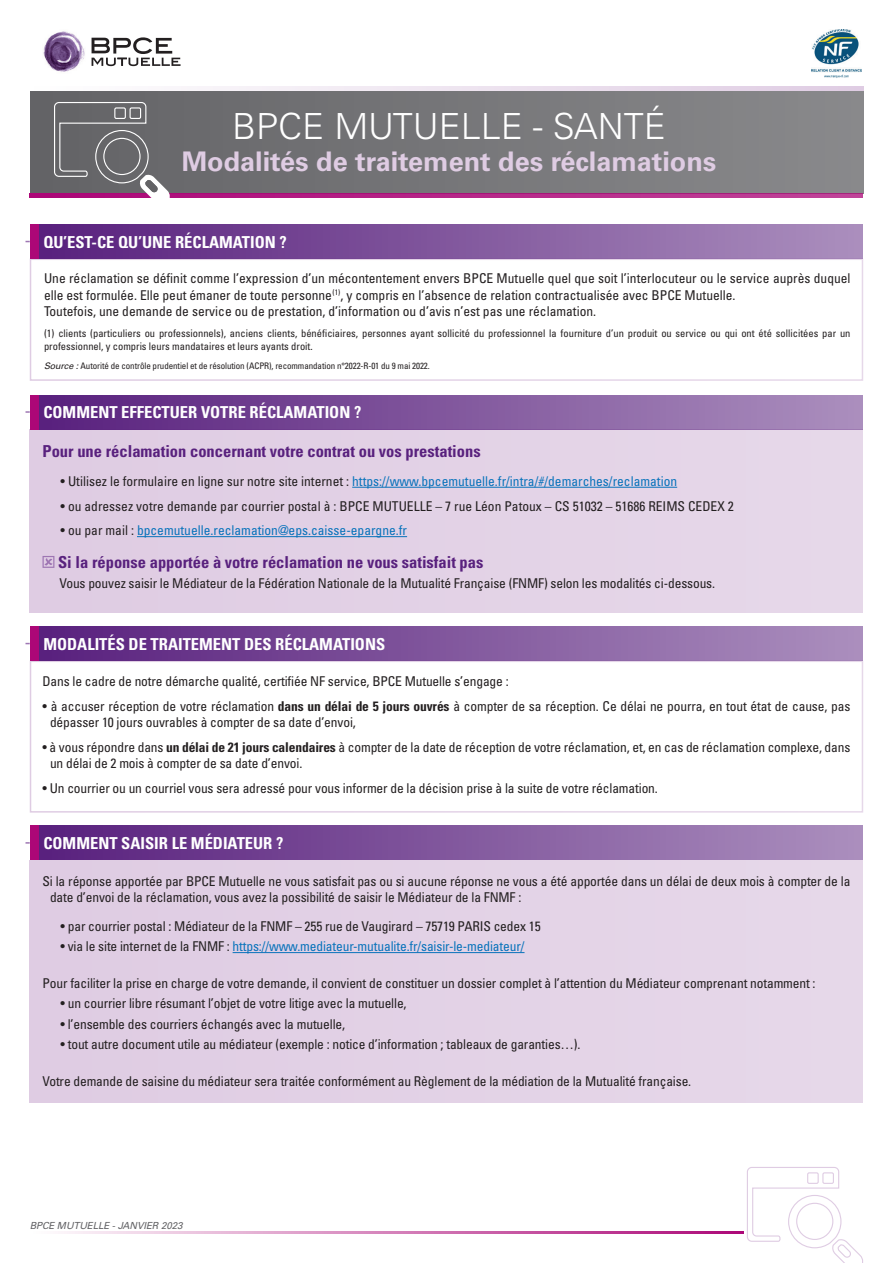
<style>
.page{position:relative;width:893px;height:1263px;background:#fff}
.page>*{position:absolute;margin:0;border:0;box-sizing:border-box;transform-origin:0 0}
.t1{font:300 36px "Univers LT Std";color:#fff}
.t2{font:700 27px "Univers LT Std";color:#dfcce3}
.t3{font:700 condensed 16.5px "Univers LT Std";color:#fff}
.t4{font:700 condensed 16.5px "Univers LT Std";color:#59217e}
.t5{font:condensed 13.5px/16.2px "Univers LT Std";letter-spacing:-.01em;color:#231f20}
.t6{font:condensed 13.5px "Univers LT Std";color:#0873bb}
.t7{font:condensed 10.5px/12.6px "Univers LT Std";color:#231f20}
.t8{font:italic 9.75px "Univers LT Std";letter-spacing:-.01em;color:#636366}
.t9{font:condensed 9px "Univers LT Std";letter-spacing:-.01em;color:#231f20}
.s1{font-style:italic;font-stretch:normal}
.s2{color:#231f20}
.s3{font-weight:700}
</style>
<div class="page">
<div style="left:30px;top:259px;width:833px;height:122px;border:2px solid #dfcce3"></div>
<div style="left:30px;top:429px;width:833px;height:183px;background:#dfcce3"></div>
<div style="left:30px;top:660px;width:833px;height:153px;border:2px solid #dfcce3"></div>
<div style="left:30px;top:860px;width:833px;height:242px;background:#dfcce3"></div>
<div style="left:38px;top:225px;width:825px;height:34px;background:linear-gradient(to right,#58207d,#ab8fbe)"></div>
<div style="left:38px;top:395px;width:825px;height:34px;background:linear-gradient(to right,#58207d,#ab8fbe)"></div>
<div style="left:38px;top:626px;width:825px;height:34px;background:linear-gradient(to right,#58207d,#ab8fbe)"></div>
<div style="left:38px;top:826px;width:825px;height:34px;background:linear-gradient(to right,#58207d,#ab8fbe)"></div>
<div style="left:30px;top:225px;width:8px;height:34px;background:#ac0777"></div>
<div style="left:30px;top:395px;width:8px;height:34px;background:#ac0777"></div>
<div style="left:30px;top:626px;width:8px;height:34px;background:#ac0777"></div>
<div style="left:30px;top:826px;width:8px;height:34px;background:#ac0777"></div>
<div style="left:30px;top:91px;width:833px;height:102px;background:linear-gradient(to right,#626265,#89898c)"></div>
<svg style="left:197px;top:87px;width:666px;height:4px;background:#ebe0ed"></svg>
<img style="left:43px;top:31px;width:42px;height:41px">
<svg style="left:92px;top:37px;width:89px;height:29px"></svg>
<hr style="left:352px;top:487px;width:325px;height:1px;background:#0873bb">
<hr style="left:137px;top:536px;width:270px;height:1px;background:#0873bb">
<svg style="left:43px;top:556px;width:11px;height:12px"></svg>
<hr style="left:233px;top:952px;width:291px;height:1px;background:#0873bb">
<svg style="left:30px;top:193px;width:833px;height:4px;background:#b22485"></svg>
<img style="left:812px;top:30px;width:50px;height:42px">
<img style="left:824px;top:75px;width:25px;height:3px">
<svg style="left:53px;top:101px;width:118px;height:97px;background:#787178"></svg>
<hr style="left:30px;top:1231px;width:714px;height:2px;background:#ac0777">
<svg style="left:747px;top:1167px;width:116px;height:96px"></svg>
<h1 class="t1" style="left:232px;top:104px;width:435px">BPCE MUTUELLE - SANTÉ</h1>
<h2 class="t2" style="left:182px;top:146px;width:536px">Modalités de traitement des réclamations</h2>
<p class="t3" style="left:43px;top:231px;width:245px">QU’EST-CE QU’UNE RÉCLAMATION ?</p>
<p class="t5" style="left:44px;top:270px;width:808px">Une réclamation se définit comme l’expression d’un mécontentement envers BPCE Mutuelle quel que soit l’interlocuteur ou le service auprès duquel elle est formulée. Elle peut émaner de toute personne<sup>(1)</sup>, y compris en l’absence de relation contractualisée avec BPCE Mutuelle.<br>Toutefois, une demande de service ou de prestation, d’information ou d’avis n’est pas une réclamation.</p>
<p class="t7" style="left:44px;top:327px;width:808px">(1) clients (particuliers ou professionnels), anciens clients, bénéficiaires, personnes ayant sollicité du professionnel la fourniture d’un produit ou service ou qui ont été sollicitées par un professionnel, y compris leurs mandataires et leurs ayants droit.</p>
<p class="t9" style="left:44px;top:360px;width:387px"><span class="s1">Source :</span> Autorité de contrôle prudentiel et de résolution (ACPR), recommandation n°2022-R-01 du 9 mai 2022.</p>
<p class="t3" style="left:43px;top:402px;width:320px">COMMENT EFFECTUER VOTRE RÉCLAMATION ?</p>
<p class="t4" style="left:43px;top:441px;width:440px">Pour une réclamation concernant votre contrat ou vos prestations</p>
<p class="t6" style="left:61px;top:472px;width:618px"><span class="s2">• Utilisez le formulaire en ligne sur notre site internet :</span> https://www.bpcemutuelle.fr/intra/#/demarches/reclamation</p>
<p class="t5" style="left:61px;top:497px;width:675px">• ou adressez votre demande par courrier postal à : BPCE MUTUELLE – 7 rue Léon Patoux – CS 51032 – 51686 REIMS CEDEX 2</p>
<p class="t6" style="left:61px;top:522px;width:348px"><span class="s2">• ou par mail :</span> bpcemutuelle.reclamation@eps.caisse-epargne.fr</p>
<p class="t4" style="left:58px;top:552px;width:427px">Si la réponse apportée à votre réclamation ne vous satisfait pas</p>
<p class="t5" style="left:60px;top:575px;width:657px">Vous pouvez saisir le Médiateur de la Fédération Nationale de la Mutualité Française (FNMF) selon les modalités ci-dessous.</p>
<p class="t3" style="left:43px;top:633px;width:343px">MODALITÉS DE TRAITEMENT DES RÉCLAMATIONS</p>
<p class="t5" style="left:43px;top:673px;width:468px">Dans le cadre de notre démarche qualité, certifiée NF service, BPCE Mutuelle s’engage :</p>
<p class="t5" style="left:50px;top:698px;width:802px;text-indent:-8px">• à accuser réception de votre réclamation <span class="s3">dans un délai de 5 jours ouvrés</span> à compter de sa réception. Ce délai ne pourra, en tout état de cause, pas dépasser 10 jours ouvrables à compter de sa date d’envoi,</p>
<p class="t5" style="left:50px;top:739px;width:802px;text-indent:-8px">• à vous répondre dans <span class="s3">un délai de 21 jours calendaires</span> à compter de la date de réception de votre réclamation, et, en cas de réclamation complexe, dans un délai de 2 mois à compter de sa date d’envoi.</p>
<p class="t5" style="left:43px;top:780px;width:617px">• Un courrier ou un courriel vous sera adressé pour vous informer de la décision prise à la suite de votre réclamation.</p>
<p class="t3" style="left:43px;top:833px;width:242px">COMMENT SAISIR LE MÉDIATEUR ?</p>
<p class="t5" style="left:50px;top:872px;width:802px;text-indent:-8px">Si la réponse apportée par BPCE Mutuelle ne vous satisfait pas ou si aucune réponse ne vous a été apportée dans un délai de deux mois à compter de la date d’envoi de la réclamation, vous avez la possibilité de saisir le Médiateur de la FNMF :</p>
<p class="t5" style="left:61px;top:918px;width:482px">• par courrier postal : Médiateur de la FNMF – 255 rue de Vaugirard – 75719 PARIS cedex 15</p>
<p class="t6" style="left:61px;top:938px;width:465px"><span class="s2">• via le site internet de la FNMF :</span> https://www.mediateur-mutualite.fr/saisir-le-mediateur/</p>
<p class="t5" style="left:43px;top:975px;width:775px">Pour faciliter la prise en charge de votre demande, il convient de constituer un dossier complet à l’attention du Médiateur comprenant notamment :</p>
<p class="t5" style="left:61px;top:995px;width:348px">• un courrier libre résumant l’objet de votre litige avec la mutuelle,</p>
<p class="t5" style="left:61px;top:1016px;width:286px">• l’ensemble des courriers échangés avec la mutuelle,</p>
<p class="t5" style="left:61px;top:1036px;width:521px">• tout autre document utile au médiateur (exemple : notice d’information ; tableaux de garanties…).</p>
<p class="t5" style="left:43px;top:1073px;width:650px">Votre demande de saisine du médiateur sera traitée conformément au Règlement de la médiation de la Mutualité française.</p>
<p class="t8" style="left:30px;top:1219px;width:154px">BPCE MUTUELLE - JANVIER 2023</p>
</div>
